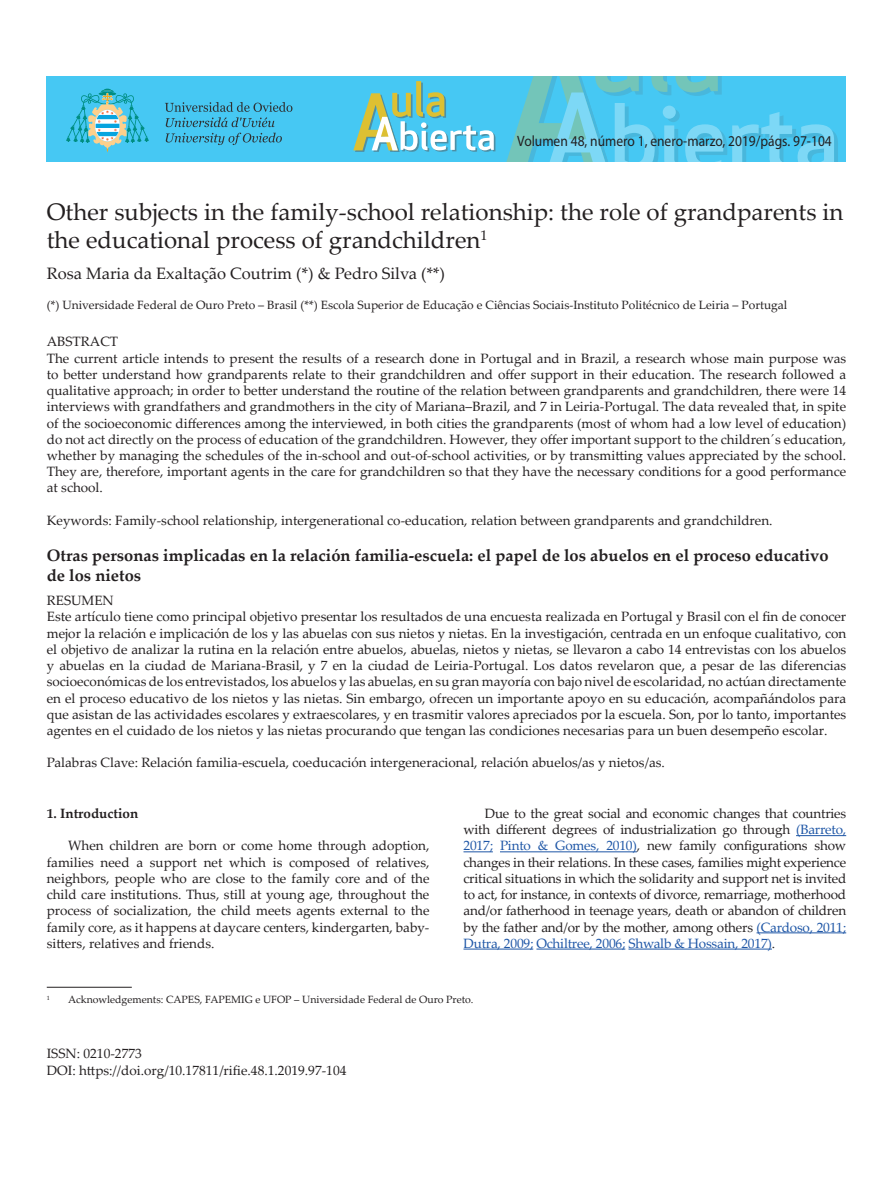
<style>
.page{position:relative;width:893px;height:1191px;background:#fff}
.page>*{position:absolute;margin:0;border:0;box-sizing:border-box;transform-origin:0 0}
.t1{font:24px/28.8px "Palatino Linotype";color:#231f20}
.t2{font:700 16.5px/19.8px "Palatino Linotype";color:#231f20}
.t3{font:16.5px "Palatino Linotype";color:#231f20}
.t4{font:15px "Myriad Pro";color:#231f20;scale:.9 1}
.t5{font:13.5px/16.2px "Palatino Linotype";color:#231f20}
.t6{font:700 13.5px "Palatino Linotype";color:#231f20}
.t7{font:12px "Palatino Linotype";color:#231f20}
.t8{font:10.5px "Palatino Linotype";color:#231f20}
.t9{font:6.15px "Palatino Linotype";color:#231f20}
.s1{color:#1e56a6}
</style>
<div class="page">
<hr style="left:796px;top:835px;width:50px;height:1px;background:#1e56a6">
<hr style="left:463px;top:851px;width:30px;height:1px;background:#1e56a6">
<hr style="left:500px;top:851px;width:137px;height:1px;background:#1e56a6">
<hr style="left:756px;top:932px;width:90px;height:1px;background:#1e56a6">
<hr style="left:463px;top:948px;width:70px;height:1px;background:#1e56a6">
<hr style="left:536px;top:948px;width:89px;height:1px;background:#1e56a6">
<hr style="left:628px;top:948px;width:144px;height:1px;background:#1e56a6">
<div style="left:46px;top:76px;width:800px;height:85px;background:#46c8f3"></div>
<svg style="left:507px;top:76px;width:331px;height:85px"></svg>
<svg style="left:165px;top:102px;width:127px;height:25px"></svg>
<svg style="left:166px;top:133px;width:116px;height:12px"></svg>
<svg style="left:66px;top:89px;width:83px;height:63px"></svg>
<svg style="left:353px;top:81px;width:142px;height:71px"></svg>
<hr style="left:47px;top:986px;width:85px;height:1px;background:#231f20">
<p class="t4" style="left:517px;top:132px;width:351px">Volumen 48, número 1, enero-marzo, 2019/págs. 97-104</p>
<h1 class="t1" style="left:47px;top:196px;width:798px">Other subjects in the family-school relationship: the role of grandparents in the educational process of grandchildren<sup>1</sup></h1>
<p class="t3" style="left:47px;top:261px;width:400px">Rosa Maria da Exaltação Coutrim (*) &amp; Pedro Silva (**)</p>
<p class="t7" style="left:47px;top:296px;width:742px">(*) Universidade Federal de Ouro Preto – Brasil (**) Escola Superior de Educação e Ciências Sociais-Instituto Politécnico de Leiria – Portugal</p>
<p class="t5" style="left:47px;top:333px;width:801px">ABSTRACT<br>The current article intends to present the results of a research done in Portugal and in Brazil, a research whose main purpose was to better understand how grandparents relate to their grandchildren and offer support in their education. The research followed a qualitative approach; in order to better understand the routine of the relation between grandparents and grandchildren, there were 14 interviews with grandfathers and grandmothers in the city of Mariana–Brazil, and 7 in Leiria-Portugal. The data revealed that, in spite of the socioeconomic differences among the interviewed, in both cities the grandparents (most of whom had a low level of education) do not act directly on the process of education of the grandchildren. However, they offer important support to the children´s education, whether by managing the schedules of the in-school and out-of-school activities, or by transmitting values appreciated by the school.<br>They are, therefore, important agents in the care for grandchildren so that they have the necessary conditions for a good performance at school.</p>
<p class="t5" style="left:47px;top:511px;width:727px">Keywords: Family-school relationship, intergenerational co-education, relation between grandparents and grandchildren.</p>
<p class="t2" style="left:47px;top:544px;width:783px">Otras personas implicadas en la relación familia-escuela: el papel de los abuelos en el proceso educativo de los nietos</p>
<p class="t5" style="left:47px;top:592px;width:801px">RESUMEN<br>Este artículo tiene como principal objetivo presentar los resultados de una encuesta realizada en Portugal y Brasil con el fin de conocer mejor la relación e implicación de los y las abuelas con sus nietos y nietas. En la investigación, centrada en un enfoque cualitativo, con el objetivo de analizar la rutina en la relación entre abuelos, abuelas, nietos y nietas, se llevaron a cabo 14 entrevistas con los abuelos y abuelas en la ciudad de Mariana-Brasil, y 7 en la ciudad de Leiria-Portugal. Los datos revelaron que, a pesar de las diferencias socioeconómicas de los entrevistados, los abuelos y las abuelas, en su gran mayoría con bajo nivel de escolaridad, no actúan directamente en el proceso educativo de los nietos y las nietas. Sin embargo, ofrecen un importante apoyo en su educación, acompañándolos para que asistan de las actividades escolares y extraescolares, y en trasmitir valores apreciados por la escuela. Son, por lo tanto, importantes agentes en el cuidado de los nietos y las nietas procurando que tengan las condiciones necesarias para un buen desempeño escolar.</p>
<p class="t5" style="left:47px;top:754px;width:620px">Palabras Clave: Relación familia-escuela, coeducación intergeneracional, relación abuelos/as y nietos/as.</p>
<p class="t6" style="left:47px;top:804px;width:93px">1. Introduction</p>
<p class="t5" style="left:47px;top:837px;width:384px;text-align:justify;text-indent:21px">When children are born or come home through adoption, families need a support net which is composed of relatives, neighbors, people who are close to the family core and of the child care institutions. Thus, still at young age, throughout the process of socialization, the child meets agents external to the family core, as it happens at daycare centers, kindergarten, baby&shy;sitters, relatives and friends.</p>
<p class="t5" style="left:463px;top:805px;width:384px;text-align:justify;text-indent:21px">Due to the great social and economic changes that countries with different degrees of industrialization go through <span class="s1">(Barreto, 2017; Pinto &amp; Gomes, 2010)</span>, new family configurations show changes in their relations. In these cases, families might experience critical situations in which the solidarity and support net is invited to act, for instance, in contexts of divorce, remarriage, motherhood and/or fatherhood in teenage years, death or abandon of children by the father and/or by the mother, among others <span class="s1">(Cardoso, 2011; Dutra, 2009; Ochiltree, 2006; Shwalb &amp; Hossain, 2017)</span>.</p>
<p class="t9" style="left:47px;top:993px;width:5px">1</p>
<p class="t8" style="left:68px;top:992px;width:407px">Acknowledgements: CAPES, FAPEMIG e UFOP – Universidade Federal de Ouro Preto.</p>
<p class="t5" style="left:47px;top:1045px;width:301px">ISSN: 0210-2773<br>DOI: https://doi.org/10.17811/rifie.48.1.2019.97-104</p>
</div>
